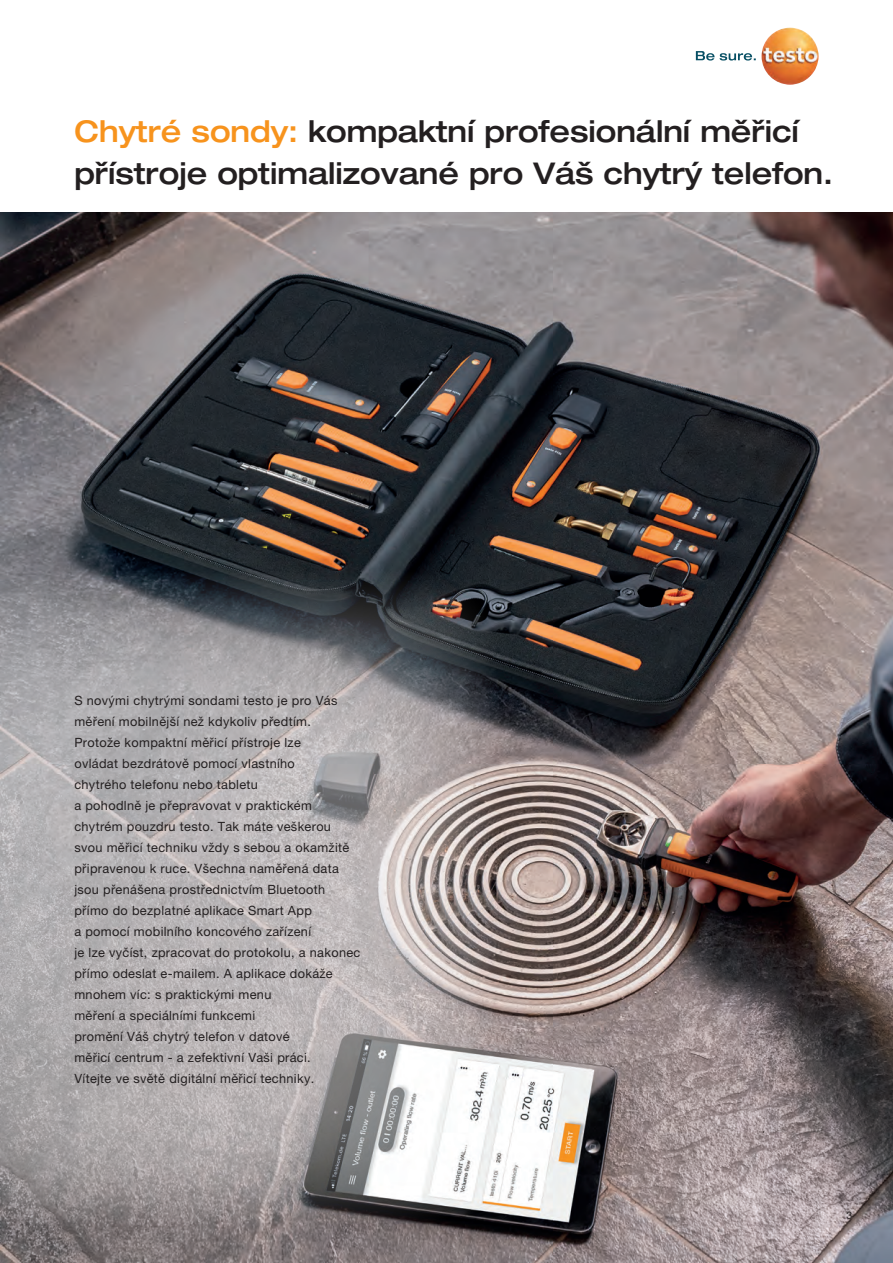
<style>
.page{position:relative;width:893px;height:1263px;background:#fff}
.page>*{position:absolute;margin:0;border:0;box-sizing:border-box;transform-origin:0 0}
.t1{font:500 expanded 30px/42px "Helvetica Neue LTW1 G";color:#231f20;scale:.95 1}
.t2{font:12.75px/21px "Helvetica Neue LTW1 G";letter-spacing:.025em;color:#231f20}
.t3{font:10.5px "Helvetica Neue LTW1 G";color:#231f20}
.s1{color:#f7931d}
</style>
<div class="page">
<svg style="left:696px;top:51px;width:60px;height:10px"></svg>
<img style="left:761px;top:28px;width:58px;height:57px;border-radius:29px">
<img style="left:0;top:213px;width:893px;height:1050px">
<svg style="left:0;top:570px;width:497px;height:656px;background:#a4a1a2"></svg>
<h1 class="t1" style="left:74px;top:109px;width:800px"><span class="s1">Chytré sondy:</span> kompaktní profesionální měřicí přístroje optimalizované pro Váš chytrý telefon.</h1>
<p class="t2" style="left:74px;top:690px;width:288px">S novými chytrými sondami testo je pro Vás měření mobilnější než kdykoliv předtím.<br>Protože kompaktní měřicí přístroje lze<br>ovládat bezdrátově pomocí vlastního<br>chytrého telefonu nebo tabletu<br>a pohodlně je přepravovat v praktickém chytrém pouzdru testo. Tak máte veškerou svou měřicí techniku vždy s sebou a okamžitě připravenou k ruce. Všechna naměřená data jsou přenášena prostřednictvím Bluetooth přímo do bezplatné aplikace Smart App<br>a pomocí mobilního koncového zařízení<br>je lze vyčíst, zpracovat do protokolu, a nakonec přímo odeslat e-mailem. A aplikace dokáže mnohem víc: s praktickými menu<br>měření a speciálními funkcemi<br>promění Váš chytrý telefon v datové<br>měřicí centrum - a zefektivní Vaši práci.<br>Vítejte ve světě digitální měřicí techniky.</p>
<p class="t3" style="left:846px;top:1209px;width:7px">3</p>
</div>
